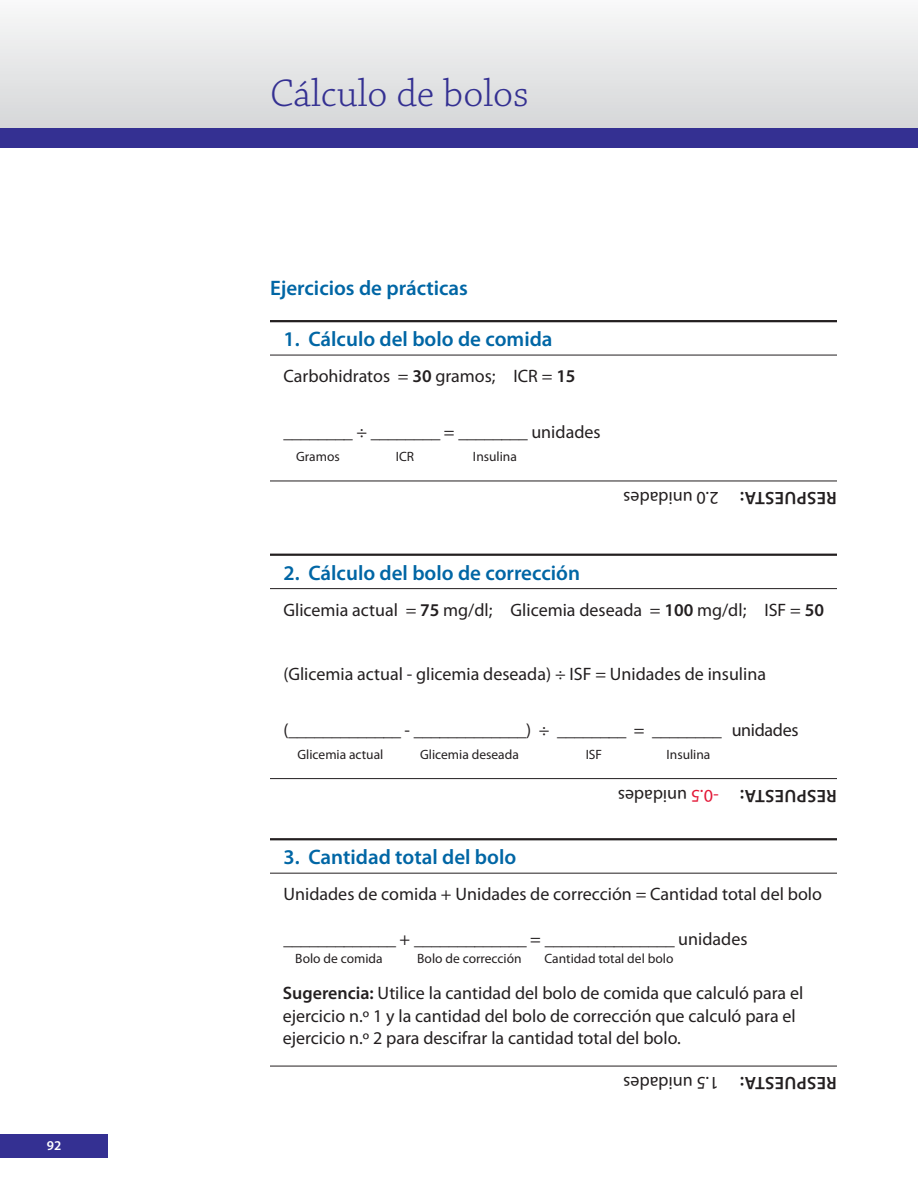
<style>
.page{position:relative;width:918px;height:1188px;background:#fff}
.page>*{position:absolute;margin:0;border:0;box-sizing:border-box;transform-origin:0 0}
.t1{font:300 40.5px "Chaparral Pro";color:#343092}
.t2{font:600 21px "Myriad Pro";color:#0066a5}
.t3{font:18px/22.5px "Myriad Pro";color:#231f20}
.t4{font:18px "Myriad Pro";letter-spacing:-.02em;color:#231f20}
.t5{font:600 18px "Myriad Pro";color:#231f20}
.t6{font:13.5px "Myriad Pro";color:#231f20}
.t7{font:600 13.5px "Myriad Pro";color:#fff}
.s1{font-weight:600}
.s2{color:#e31837}
</style>
<div class="page">
<div style="left:0;top:1134px;width:108px;height:24px;background:#343092"></div>
<hr style="left:270px;top:320px;width:567px;height:2px;background:#231f20">
<hr style="left:270px;top:355px;width:567px;height:1px;background:#231f20">
<hr style="left:270px;top:554px;width:567px;height:2px;background:#231f20">
<hr style="left:270px;top:588px;width:567px;height:1px;background:#231f20">
<hr style="left:270px;top:838px;width:567px;height:2px;background:#231f20">
<hr style="left:270px;top:873px;width:567px;height:1px;background:#231f20">
<hr style="left:270px;top:481px;width:567px;height:1px;background:#231f20">
<hr style="left:270px;top:778px;width:567px;height:1px;background:#231f20">
<hr style="left:270px;top:1066px;width:567px;height:1px;background:#231f20">
<svg style="left:0;top:14px;width:918px;height:114px"></svg>
<div style="left:0;top:128px;width:918px;height:20px;background:#343092"></div>
<p class="t7" style="left:47px;top:1137px;width:16px">92</p>
<h1 class="t1" style="left:270px;top:72px;width:260px">Cálculo de bolos</h1>
<p class="t2" style="left:270px;top:274px;width:200px">Ejercicios de prácticas</p>
<p class="t2" style="left:284px;top:326px;width:271px">1. Cálculo del bolo de comida</p>
<p class="t3" style="left:284px;top:364px;width:294px">Carbohidratos = <span class="s1">30</span> gramos; ICR = <span class="s1">15</span></p>
<p class="t3" style="left:284px;top:421px;width:319px">________ ÷ ________ = ________ unidades</p>
<p class="t6" style="left:296px;top:448px;width:45px">Gramos</p>
<p class="t6" style="left:396px;top:448px;width:20px">ICR</p>
<p class="t6" style="left:473px;top:448px;width:45px">Insulina</p>
<p class="t3" style="left:719px;top:510px;width:97px;rotate:-180deg">.2 0 unidades</p>
<p class="t5" style="left:745px;top:510px;width:6px;rotate:-180deg">:</p>
<p class="t5" style="left:837px;top:510px;width:22px;rotate:-180deg">e s p u e s t aR</p>
<p class="t2" style="left:284px;top:559px;width:298px">2. Cálculo del bolo de corrección</p>
<p class="t3" style="left:284px;top:598px;width:542px">Glicemia actual = <span class="s1">75</span> mg/dl; Glicemia deseada = <span class="s1">100</span> mg/dl; ISF = <span class="s1">50</span></p>
<p class="t3" style="left:284px;top:663px;width:484px">(Glicemia actual - glicemia deseada) ÷ ISF = Unidades de insulina</p>
<p class="t4" style="left:284px;top:719px;width:516px">(_____________ - _____________) ÷ ________ = ________ unidades</p>
<p class="t6" style="left:298px;top:746px;width:87px">Glicemia actual</p>
<p class="t6" style="left:420px;top:746px;width:100px">Glicemia deseada</p>
<p class="t6" style="left:586px;top:746px;width:18px">ISF</p>
<p class="t6" style="left:667px;top:746px;width:45px">Insulina</p>
<p class="t3" style="left:719px;top:807px;width:102px;rotate:-180deg"><span class="s2">-0 5.</span> unidades</p>
<p class="t5" style="left:745px;top:807px;width:6px;rotate:-180deg">:</p>
<p class="t5" style="left:837px;top:807px;width:22px;rotate:-180deg">e s p u e s t aR</p>
<p class="t2" style="left:284px;top:844px;width:234px">3. Cantidad total del bolo</p>
<p class="t3" style="left:284px;top:883px;width:540px">Unidades de comida + Unidades de corrección = Cantidad total del bolo</p>
<p class="t3" style="left:284px;top:928px;width:466px">_____________ + _____________ = _______________ unidades</p>
<p class="t6" style="left:295px;top:950px;width:89px">Bolo de comida</p>
<p class="t6" style="left:417px;top:950px;width:106px">Bolo de corrección</p>
<p class="t6" style="left:545px;top:950px;width:130px">Cantidad total del bolo</p>
<p class="t3" style="left:283px;top:982px;width:522px"><span class="s1">Sugerencia:</span> Utilice la cantidad del bolo de comida que calculó para el ejercicio n.º 1 y la cantidad del bolo de corrección que calculó para el ejercicio n.º 2 para descifrar la cantidad total del bolo.</p>
<p class="t3" style="left:719px;top:1095px;width:97px;rotate:-180deg">.1 5 unidades</p>
<p class="t5" style="left:745px;top:1095px;width:6px;rotate:-180deg">:</p>
<p class="t5" style="left:837px;top:1095px;width:22px;rotate:-180deg">e s p u e s t aR</p>
</div>
